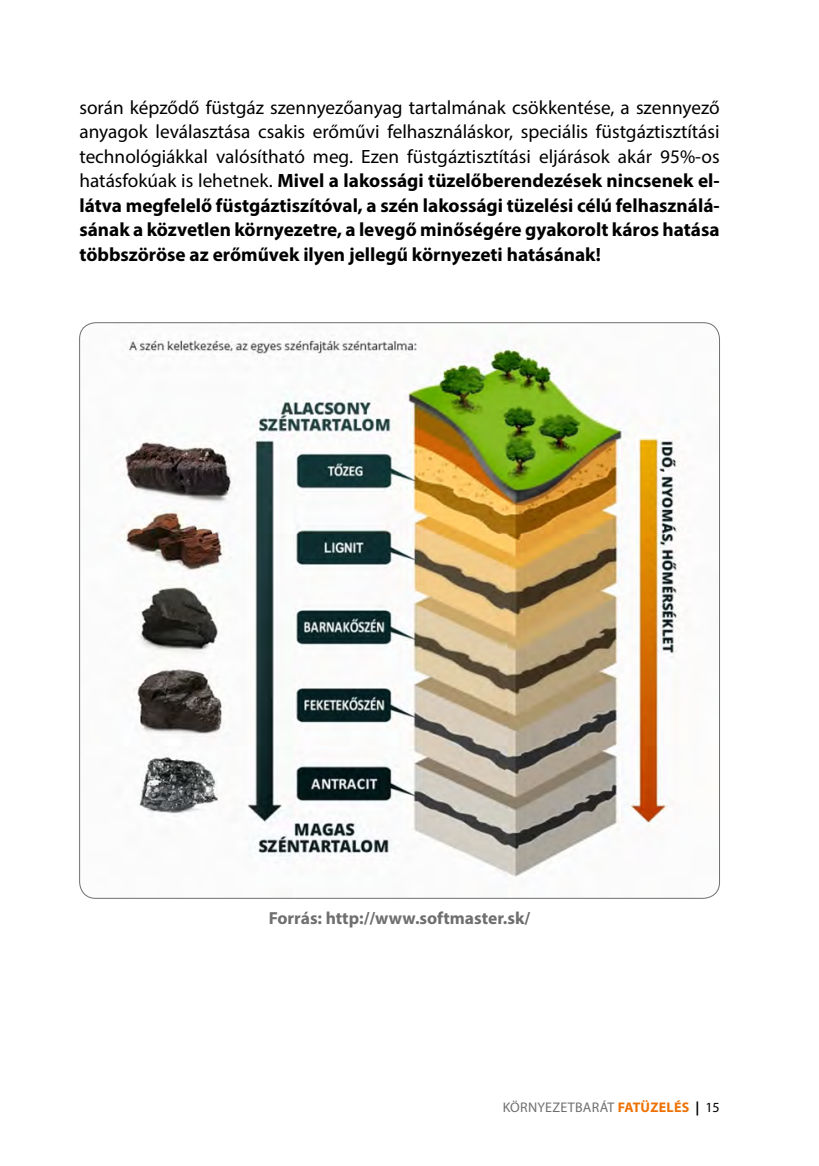
<style>
.page{position:relative;width:819px;height:1166px;background:#fff}
.page>*{position:absolute;margin:0;border:0;box-sizing:border-box;transform-origin:0 0}
.t1{font:19.25px/24.5px "Myriad Pro";color:#000;text-align:justify}
.t2{font:700 17.5px "Myriad Pro";color:#706f6f}
.t3{font:14px "Myriad Pro";letter-spacing:.02em;color:#706f6f}
.s1{font-weight:700}
.s2{font-weight:700;color:#ee7203}
.s3{font-weight:700;color:#000}
.s4{color:#000}
</style>
<div class="page">
<img style="left:80px;top:323px;width:639px;height:575px">
<p class="t1" style="left:79px;top:95px;width:641px">során képződő füstgáz szennyezőanyag tartalmának csökkentése, a szennyező anyagok leválasztása csakis erőművi felhasználáskor, speciális füstgáztisztítási technológiákkal valósítható meg. Ezen füstgáztisztítási eljárások akár 95%-os hatásfokúak is lehetnek. <span class="s1">Mivel a lakossági tüzelőberendezések nincsenek el&shy;látva megfelelő füstgáztiszítóval, a szén lakossági tüzelési célú felhasználá&shy;sának a közvetlen környezetre, a levegő minőségére gyakorolt káros hatása többszöröse az erőművek ilyen jellegű környezeti hatásának!</span></p>
<p class="t2" style="left:269px;top:906px;width:263px">Forrás: http://www.softmaster.sk/</p>
<p class="t3" style="left:502px;top:1098px;width:218px">KÖRNYEZETBARÁT <span class="s2">FATÜZELÉS</span> <span class="s3">|</span> <span class="s4">15</span></p>
</div>
